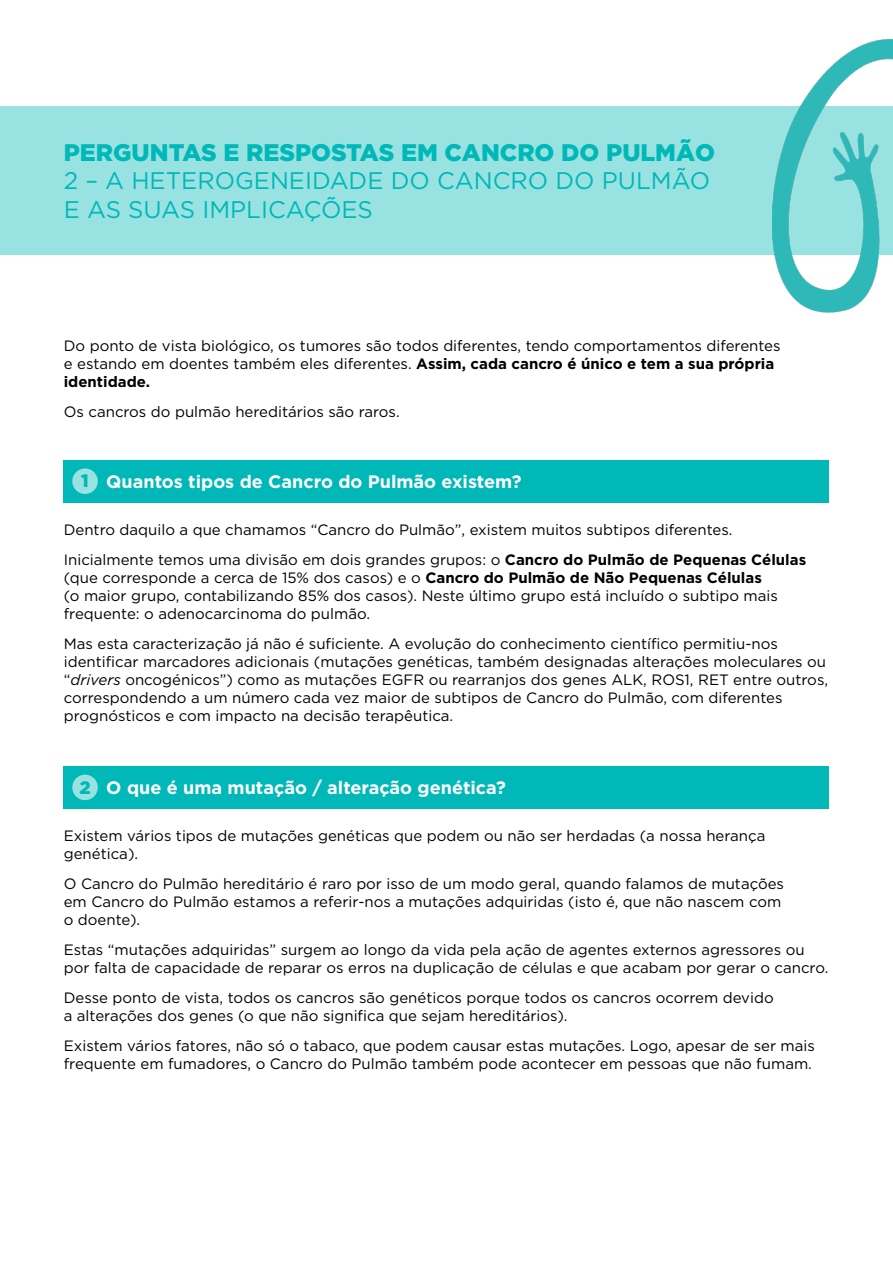
<style>
.page{position:relative;width:893px;height:1263px;background:#fff}
.page>*{position:absolute;margin:0;border:0;box-sizing:border-box;transform-origin:0 0}
.t1{font:24px/28.8px "Gotham";color:#00b8b7}
.t2{font:900 24px "Gotham";color:#00b8b7}
.t3{font:700 18px "Gotham";color:#fff}
.t4{font:15px/18px "Gotham";color:#000}
.s1{font-weight:700}
.s2{font-weight:900;color:#00b8b7}
.s3{font-style:italic}
</style>
<div class="page">
<div style="left:0;top:106px;width:893px;height:149px;background:#98e2e2"></div>
<div style="left:64px;top:460px;width:765px;height:42px;background:#00b8b7"></div>
<div style="left:72px;top:468px;width:26px;height:26px;background:#98e2e2;border-radius:50%"></div>
<div style="left:64px;top:766px;width:765px;height:43px;background:#00b8b7"></div>
<div style="left:72px;top:775px;width:26px;height:25px;background:#98e2e2;border-radius:50%"></div>
<img style="left:772px;top:39px;width:121px;height:274px">
<h1 class="t2" style="left:64px;top:138px;width:653px">PERGUNTAS E RESPOSTAS EM CANCRO DO PULMÃO</h1>
<h1 class="t1" style="left:64px;top:166px;width:648px">2 – A HETEROGENEIDADE DO CANCRO DO PULMÃO<br>E AS SUAS IMPLICAÇÕES</h1>
<p class="t4" style="left:64px;top:337px;width:718px">Do ponto de vista biológico, os tumores são todos diferentes, tendo comportamentos diferentes e estando em doentes também eles diferentes. <span class="s1">Assim, cada cancro é único e tem a sua própria identidade.</span></p>
<p class="t4" style="left:64px;top:403px;width:337px">Os cancros do pulmão hereditários são raros.</p>
<p class="t3" style="left:81px;top:470px;width:442px"><span class="s2">1</span> Quantos tipos de Cancro do Pulmão existem?</p>
<p class="t4" style="left:64px;top:514px;width:744px;line-height:30px">Dentro daquilo a que chamamos “Cancro do Pulmão”, existem muitos subtipos diferentes.<br>Inicialmente temos uma divisão em dois grandes grupos: o <span class="s1">Cancro do Pulmão de Pequenas Células</span></p>
<p class="t4" style="left:64px;top:568px;width:716px">(que corresponde a cerca de 15% dos casos) e o <span class="s1">Cancro do Pulmão de Não Pequenas Células </span>(o maior grupo, contabilizando 85% dos casos). Neste último grupo está incluído o subtipo mais frequente: o adenocarcinoma do pulmão.</p>
<p class="t4" style="left:64px;top:634px;width:766px">Mas esta caracterização já não é suficiente. A evolução do conhecimento científico permitiu-nos identificar marcadores adicionais (mutações genéticas, também designadas alterações moleculares ou “<span class="s3">drivers</span> oncogénicos”) como as mutações EGFR ou rearranjos dos genes ALK, ROS1, RET entre outros, correspondendo a um número cada vez maior de subtipos de Cancro do Pulmão, com diferentes prognósticos e com impacto na decisão terapêutica.</p>
<p class="t3" style="left:79px;top:777px;width:428px"><span class="s2">2</span> O que é uma mutação / alteração genética?</p>
<p class="t4" style="left:64px;top:826px;width:703px">Existem vários tipos de mutações genéticas que podem ou não ser herdadas (a nossa herança genética).</p>
<p class="t4" style="left:64px;top:874px;width:722px">O Cancro do Pulmão hereditário é raro por isso de um modo geral, quando falamos de mutações em Cancro do Pulmão estamos a referir-nos a mutações adquiridas (isto é, que não nascem com o doente).</p>
<p class="t4" style="left:64px;top:940px;width:766px">Estas “mutações adquiridas” surgem ao longo da vida pela ação de agentes externos agressores ou por falta de capacidade de reparar os erros na duplicação de células e que acabam por gerar o cancro.</p>
<p class="t4" style="left:64px;top:988px;width:711px">Desse ponto de vista, todos os cancros são genéticos porque todos os cancros ocorrem devido a alterações dos genes (o que não significa que sejam hereditários).</p>
<p class="t4" style="left:64px;top:1036px;width:753px">Existem vários fatores, não só o tabaco, que podem causar estas mutações. Logo, apesar de ser mais frequente em fumadores, o Cancro do Pulmão também pode acontecer em pessoas que não fumam.</p>
</div>
